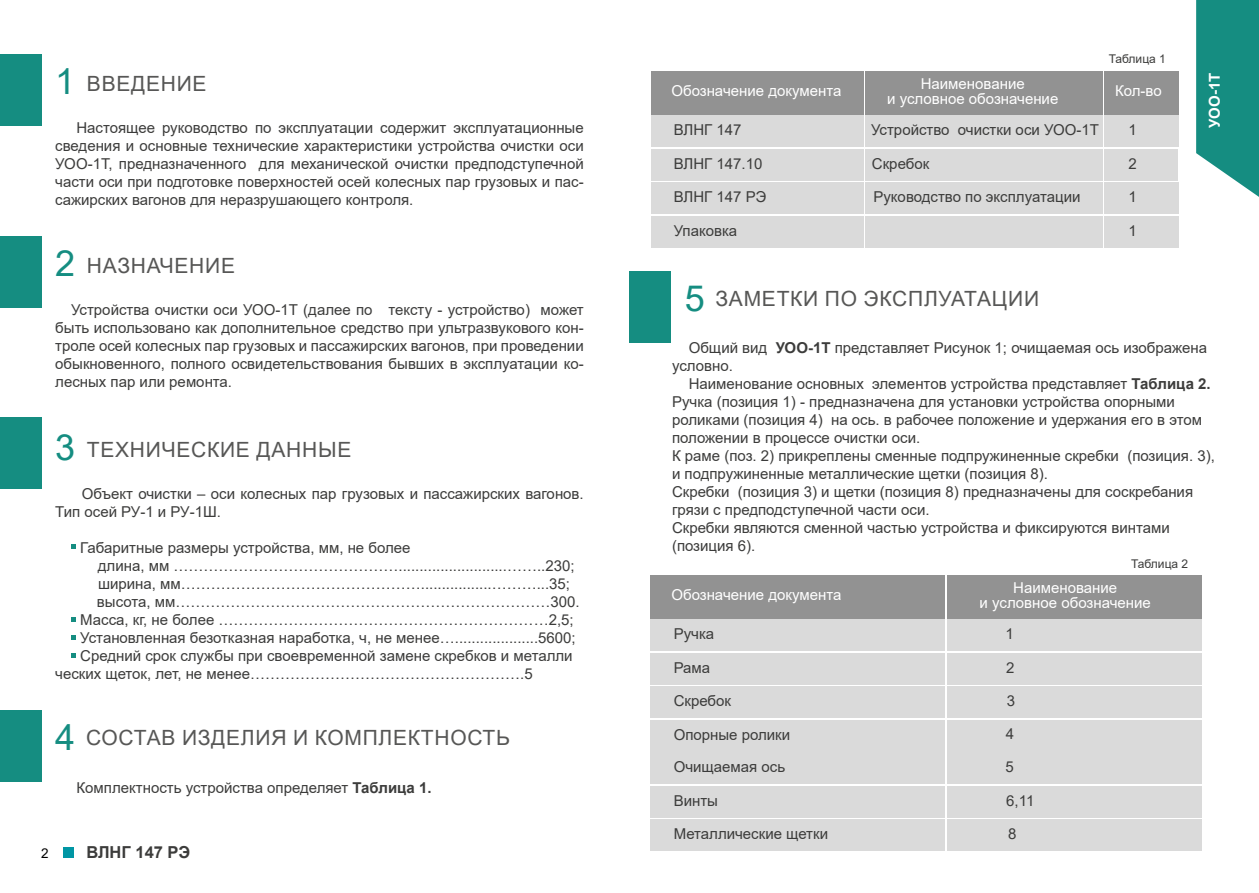
<style>
.page{position:relative;width:1259px;height:893px;background:#fff}
.page>*{position:absolute;margin:0;border:0;box-sizing:border-box;transform-origin:0 0}
.t1{font:36px "Arial";color:#158d81}
.t2{font:21px "Arial";letter-spacing:.035em;color:#575756}
.t3{font:700 16.5px "Arial";color:#3c3c3b}
.t4{font:15px/18px "Arial";color:#3c3c3b}
.t5{font:15px/15px "Arial";color:#fff;text-align:center}
.t6{font:700 15px "Arial";color:#fff}
.t7{font:13.5px "Arial";color:#000}
.t8{font:12px "Arial";color:#3c3c3b}
.s1{font-weight:700}
</style>
<div class="page">
<div style="left:63px;top:847px;width:11px;height:11px;background:#0096a4"></div>
<div style="left:0;top:236px;width:41px;height:72px;background:#158d81"></div>
<div style="left:0;top:54px;width:41px;height:72px;background:#158d81"></div>
<div style="left:0;top:417px;width:41px;height:72px;background:#158d81"></div>
<svg style="left:1196px;top:0;width:63px;height:197px;background:#319a90"></svg>
<div style="left:0;top:710px;width:41px;height:72px;background:#158d81"></div>
<div style="left:651px;top:71px;width:212px;height:44px;background:#929292"></div>
<div style="left:651px;top:575px;width:294px;height:44px;background:#929292"></div>
<div style="left:865px;top:71px;width:237px;height:44px;background:#929292"></div>
<div style="left:947px;top:575px;width:254px;height:44px;background:#929292"></div>
<div style="left:1104px;top:71px;width:74px;height:44px;background:#929292"></div>
<div style="left:651px;top:116px;width:212px;height:31px;background:#dadada"></div>
<div style="left:651px;top:620px;width:294px;height:31px;background:#dadada"></div>
<div style="left:651px;top:753px;width:294px;height:31px;background:#dadada"></div>
<div style="left:865px;top:116px;width:237px;height:31px;background:#dadada"></div>
<div style="left:947px;top:620px;width:254px;height:31px;background:#dadada"></div>
<div style="left:947px;top:753px;width:254px;height:31px;background:#dadada"></div>
<div style="left:1104px;top:116px;width:74px;height:31px;background:#dadada"></div>
<div style="left:651px;top:182px;width:212px;height:32px;background:#dadada"></div>
<div style="left:651px;top:686px;width:294px;height:32px;background:#dadada"></div>
<div style="left:651px;top:819px;width:294px;height:32px;background:#dadada"></div>
<div style="left:865px;top:182px;width:237px;height:32px;background:#dadada"></div>
<div style="left:947px;top:686px;width:254px;height:32px;background:#dadada"></div>
<div style="left:947px;top:819px;width:254px;height:32px;background:#dadada"></div>
<div style="left:1104px;top:182px;width:74px;height:32px;background:#dadada"></div>
<div style="left:651px;top:149px;width:212px;height:32px;background:#dadada"></div>
<div style="left:651px;top:653px;width:294px;height:32px;background:#dadada"></div>
<div style="left:651px;top:786px;width:294px;height:32px;background:#dadada"></div>
<div style="left:865px;top:149px;width:237px;height:32px;background:#dadada"></div>
<div style="left:947px;top:653px;width:254px;height:32px;background:#dadada"></div>
<div style="left:947px;top:786px;width:254px;height:32px;background:#dadada"></div>
<div style="left:1104px;top:149px;width:74px;height:32px;background:#dadada"></div>
<div style="left:651px;top:216px;width:212px;height:32px;background:#dadada"></div>
<div style="left:651px;top:720px;width:294px;height:32px;background:#dadada"></div>
<div style="left:865px;top:216px;width:237px;height:32px;background:#dadada"></div>
<div style="left:947px;top:720px;width:254px;height:32px;background:#dadada"></div>
<div style="left:1104px;top:216px;width:74px;height:32px;background:#dadada"></div>
<div style="left:629px;top:271px;width:41px;height:72px;background:#158d81"></div>
<svg style="left:71px;top:544px;width:5px;height:5px"></svg>
<svg style="left:71px;top:618px;width:5px;height:4px"></svg>
<svg style="left:71px;top:635px;width:5px;height:4px"></svg>
<svg style="left:71px;top:654px;width:5px;height:4px"></svg>
<h1 class="t1" style="left:55px;top:57px;width:22px">1</h1>
<h2 class="t2" style="left:87px;top:69px;width:121px">ВВЕДЕНИЕ</h2>
<p class="t4" style="left:55px;top:118px;width:530px;text-align:justify;text-indent:21px">Настоящее руководство по эксплуатации содержит эксплуатационные сведения и основные технические характеристики устройства очистки оси УОО-1Т, предназначенного для механической очистки предподступечной части оси при подготовке поверхностей осей колесных пар грузовых и пас&shy;сажирских вагонов для неразрушающего контроля.</p>
<h1 class="t1" style="left:55px;top:238px;width:22px">2</h1>
<h2 class="t2" style="left:87px;top:251px;width:150px">НАЗНАЧЕНИЕ</h2>
<p class="t4" style="left:55px;top:300px;width:530px;text-align:justify;text-indent:16px">Устройства очистки оси УОО-1Т (далее по тексту - устройство) может быть использовано как дополнительное средство при ультразвукового кон&shy;троле осей колесных пар грузовых и пассажирских вагонов, при проведении обыкновенного, полного освидетельствования бывших в эксплуатации ко&shy;лесных пар или ремонта.</p>
<h1 class="t1" style="left:55px;top:422px;width:22px">3</h1>
<h2 class="t2" style="left:87px;top:435px;width:266px">ТЕХНИЧЕСКИЕ ДАННЫЕ</h2>
<p class="t4" style="left:55px;top:485px;width:530px;text-indent:27px">Объект очистки – оси колесных пар грузовых и пассажирских вагонов.<br>Тип осей РУ-1 и РУ-1Ш.</p>
<p class="t4" style="left:80px;top:539px;width:332px">Габаритные размеры устройства, мм, не более</p>
<p class="t4" style="left:98px;top:557px;width:478px">длина, мм ………………………………………..........................……..230;</p>
<p class="t4" style="left:98px;top:575px;width:473px">ширина, мм………………………………………….................………...35;</p>
<p class="t4" style="left:97px;top:593px;width:484px">высота, мм…………………………………………………………………300.</p>
<p class="t4" style="left:80px;top:611px;width:495px">Масса, кг, не более …………………………………………………………2,5;</p>
<p class="t4" style="left:80px;top:629px;width:497px">Установленная безотказная наработка, ч, не менее…....................5600;</p>
<p class="t4" style="left:80px;top:647px;width:494px">Средний срок службы при своевременной замене скребков и металли</p>
<p class="t4" style="left:55px;top:665px;width:479px">ческих щеток, лет, не менее……………………………………………….5</p>
<h1 class="t1" style="left:55px;top:712px;width:22px">4</h1>
<h2 class="t2" style="left:86px;top:723px;width:425px">СОСТАВ ИЗДЕЛИЯ И КОМПЛЕКТНОСТЬ</h2>
<p class="t4" style="left:77px;top:779px;width:357px">Комплектность устройства определяет <span class="s1">Таблица 1.</span></p>
<p class="t7" style="left:41px;top:844px;width:9px">2</p>
<p class="t3" style="left:87px;top:841px;width:105px">ВЛНГ 147 РЭ</p>
<p class="t8" style="left:1108px;top:51px;width:59px">Таблица 1</p>
<p class="t5" style="left:671px;top:83px;width:172px">Обозначение документа</p>
<p class="t4" style="left:674px;top:121px;width:69px">ВЛНГ 147</p>
<p class="t5" style="left:887px;top:77px;width:173px">Наименование<br>и условное обозначение</p>
<p class="t4" style="left:871px;top:121px;width:229px">Устройство очистки оси УОО-1Т</p>
<p class="t5" style="left:1115px;top:84px;width:48px">Кол-во</p>
<p class="t4" style="left:1128px;top:121px;width:10px">1</p>
<p class="t6" style="left:1204px;top:128px;width:56px;rotate:-90deg">УОО-1Т</p>
<p class="t4" style="left:673px;top:155px;width:90px">ВЛНГ 147.10</p>
<p class="t4" style="left:872px;top:155px;width:59px">Скребок</p>
<p class="t4" style="left:1128px;top:154px;width:10px">2</p>
<p class="t4" style="left:673px;top:188px;width:94px">ВЛНГ 147 РЭ</p>
<p class="t4" style="left:873px;top:188px;width:208px">Руководство по эксплуатации</p>
<p class="t4" style="left:1128px;top:188px;width:10px">1</p>
<p class="t4" style="left:673px;top:221px;width:65px">Упаковка</p>
<p class="t4" style="left:1128px;top:221px;width:10px">1</p>
<h1 class="t1" style="left:685px;top:273px;width:22px">5</h1>
<h2 class="t2" style="left:715px;top:284px;width:325px">ЗАМЕТКИ ПО ЭКСПЛУАТАЦИИ</h2>
<p class="t4" style="left:672px;top:339px;width:536px;text-indent:17px">Общий вид <span class="s1">УОО-1Т</span> представляет Рисунок 1; очищаемая ось изображена условно.</p>
<p class="t4" style="left:672px;top:375px;width:544px;text-indent:17px">Наименование основных элементов устройства представляет <span class="s1">Таблица 2.<br></span>Ручка (позиция 1) - предназначена для установки устройства опорными роликами (позиция 4) на ось. в рабочее положение и удержания его в этом положении в процессе очистки оси.<br>К раме (поз. 2) прикреплены сменные подпружиненные скребки (позиция. 3), и подпружиненные металлические щетки (позиция 8).<br>Скребки (позиция 3) и щетки (позиция 8) предназначены для соскребания грязи с предподступечной части оси.<br>Скребки являются сменной частью устройства и фиксируются винтами (позиция 6).</p>
<p class="t8" style="left:1131px;top:555px;width:59px">Таблица 2</p>
<p class="t5" style="left:671px;top:587px;width:172px">Обозначение документа</p>
<p class="t5" style="left:979px;top:580px;width:173px">Наименование<br>и условное обозначение</p>
<p class="t4" style="left:674px;top:625px;width:42px">Ручка</p>
<p class="t4" style="left:1005px;top:625px;width:10px">1</p>
<p class="t4" style="left:673px;top:659px;width:38px">Рама</p>
<p class="t4" style="left:1006px;top:659px;width:10px">2</p>
<p class="t4" style="left:673px;top:692px;width:59px">Скребок</p>
<p class="t4" style="left:673px;top:725px;width:118px">Опорные ролики</p>
<p class="t4" style="left:1005px;top:684px;width:11px;line-height:33px">3<br>4</p>
<p class="t4" style="left:674px;top:758px;width:113px">Очищаемая ось</p>
<p class="t4" style="left:1005px;top:758px;width:10px">5</p>
<p class="t4" style="left:673px;top:792px;width:46px">Винты</p>
<p class="t4" style="left:1006px;top:792px;width:30px">6,11</p>
<p class="t4" style="left:673px;top:825px;width:156px">Металлические щетки</p>
<p class="t4" style="left:1008px;top:825px;width:10px">8</p>
</div>
